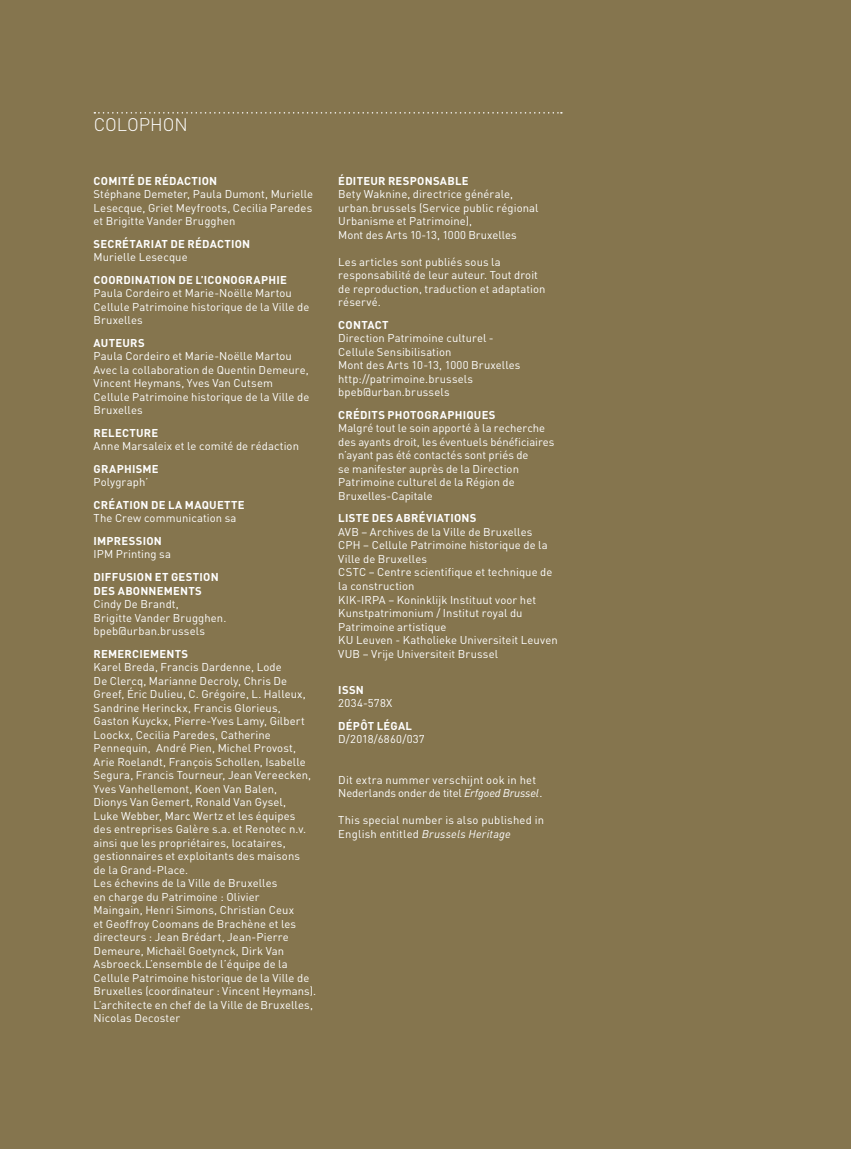
<style>
.page{position:relative;width:851px;height:1149px;background:#fff}
.page>*{position:absolute;margin:0;border:0;box-sizing:border-box;transform-origin:0 0}
.t1{font:300 18px "DINOT";letter-spacing:-.005em;color:#fff}
.t2{font:11.25px/13.5px "DINOT";letter-spacing:.01em;color:#fff}
.t3{font:700 11.25px/13.5px "DINOT";letter-spacing:.02em;color:#fff}
.s1{font-style:italic}
</style>
<div class="page">
<div style="left:0;top:0;width:850px;height:1148px;background:#85754e"></div>
<svg style="left:94px;top:112px;width:468px;height:1px"></svg>
<h1 class="t1" style="left:94px;top:113px;width:95px">COLOPHON</h1>
<p class="t3" style="left:94px;top:173px;width:125px">COMITÉ DE RÉDACTION</p>
<p class="t2" style="left:94px;top:187px;width:221px;text-align:justify">Stéphane Demeter, Paula Dumont, Murielle Lesecque, Griet Meyfroots, Cecilia Paredes et Brigitte Vander Brugghen</p>
<p class="t3" style="left:94px;top:236px;width:158px">SECRÉTARIAT DE RÉDACTION</p>
<p class="t2" style="left:94px;top:250px;width:95px">Murielle Lesecque</p>
<p class="t3" style="left:94px;top:272px;width:195px">COORDINATION DE L’ICONOGRAPHIE</p>
<p class="t2" style="left:94px;top:286px;width:217px">Paula Cordeiro et Marie-Noëlle Martou<br>Cellule Patrimoine historique de la Ville de<br>Bruxelles</p>
<p class="t3" style="left:94px;top:335px;width:53px">AUTEURS</p>
<p class="t2" style="left:94px;top:349px;width:217px">Paula Cordeiro et Marie-Noëlle Martou Avec la collaboration de Quentin Demeure, Vincent Heymans, Yves Van Cutsem Cellule Patrimoine historique de la Ville de Bruxelles</p>
<p class="t3" style="left:94px;top:425px;width:66px">RELECTURE</p>
<p class="t2" style="left:94px;top:439px;width:207px">Anne Marsaleix et le comité de rédaction</p>
<p class="t3" style="left:94px;top:461px;width:67px">GRAPHISME</p>
<p class="t2" style="left:94px;top:475px;width:56px">Polygraph’</p>
<p class="t3" style="left:94px;top:497px;width:152px">CRÉATION DE LA MAQUETTE</p>
<p class="t2" style="left:94px;top:511px;width:144px">The Crew communication sa</p>
<p class="t3" style="left:94px;top:533px;width:70px">IMPRESSION</p>
<p class="t2" style="left:94px;top:547px;width:79px">IPM Printing sa</p>
<p class="t3" style="left:94px;top:569px;width:126px">DIFFUSION ET GESTION<br>DES ABONNEMENTS</p>
<p class="t2" style="left:94px;top:596px;width:134px">Cindy De Brandt,<br>Brigitte Vander Brugghen. bpeb@urban.brussels</p>
<p class="t3" style="left:94px;top:646px;width:96px">REMERCIEMENTS</p>
<p class="t2" style="left:94px;top:659px;width:224px">Karel Breda, Francis Dardenne, Lode<br>De Clercq, Marianne Decroly, Chris De Greef, Éric Dulieu, C. Grégoire, L. Halleux, Sandrine Herinckx, Francis Glorieus, Gaston Kuyckx, Pierre-Yves Lamy, Gilbert Loockx, Cecilia Paredes, Catherine Pennequin, André Pien, Michel Provost, Arie Roelandt, François Schollen, Isabelle Segura, Francis Tourneur, Jean Vereecken, Yves Vanhellemont, Koen Van Balen,<br>Dionys Van Gemert, Ronald Van Gysel,<br>Luke Webber, Marc Wertz et les équipes des entreprises Galère s.a. et Renotec n.v. ainsi que les propriétaires, locataires, gestionnaires et exploitants des maisons<br>de la Grand-Place.<br>Les échevins de la Ville de Bruxelles<br>en charge du Patrimoine : Olivier<br>Maingain, Henri Simons, Christian Ceux<br>et Geoffroy Coomans de Brachène et les directeurs : Jean Brédart, Jean-Pierre Demeure, Michaël Goetynck, Dirk Van Asbroeck.L’ensemble de l’équipe de la Cellule Patrimoine historique de la Ville de Bruxelles (coordinateur : Vincent Heymans).<br>L’architecte en chef de la Ville de Bruxelles, Nicolas Decoster</p>
<p class="t3" style="left:338px;top:173px;width:132px">ÉDITEUR RESPONSABLE</p>
<p class="t2" style="left:338px;top:187px;width:202px">Bety Waknine, directrice générale, urban.brussels (Service public régional Urbanisme et Patrimoine),<br>Mont des Arts 10-13, 1000 Bruxelles</p>
<p class="t2" style="left:338px;top:254px;width:209px">Les articles sont publiés sous la responsabilité de leur auteur. Tout droit de reproduction, traduction et adaptation réservé.</p>
<p class="t3" style="left:338px;top:317px;width:52px">CONTACT</p>
<p class="t2" style="left:338px;top:331px;width:184px">Direction Patrimoine culturel -<br>Cellule Sensibilisation<br>Mont des Arts 10-13, 1000 Bruxelles http://patrimoine.brussels bpeb@urban.brussels</p>
<p class="t3" style="left:338px;top:407px;width:159px">CRÉDITS PHOTOGRAPHIQUES</p>
<p class="t2" style="left:338px;top:421px;width:218px">Malgré tout le soin apporté à la recherche des ayants droit, les éventuels bénéficiaires n’ayant pas été contactés sont priés de<br>se manifester auprès de la Direction Patrimoine culturel de la Région de Bruxelles-Capitale</p>
<p class="t3" style="left:338px;top:511px;width:140px">LISTE DES ABRÉVIATIONS</p>
<p class="t2" style="left:338px;top:524px;width:221px">AVB – Archives de la Ville de Bruxelles<br>CPH – Cellule Patrimoine historique de la Ville de Bruxelles<br>CSTC – Centre scientifique et technique de la construction<br>KIK-IRPA – Koninklijk Instituut voor het Kunstpatrimonium / Institut royal du Patrimoine artistique<br>KU Leuven - Katholieke Universiteit Leuven VUB – Vrije Universiteit Brussel</p>
<p class="t3" style="left:338px;top:682px;width:27px">ISSN</p>
<p class="t2" style="left:338px;top:695px;width:56px">2034-578X</p>
<p class="t3" style="left:338px;top:718px;width:75px">DÉPÔT LÉGAL</p>
<p class="t2" style="left:338px;top:731px;width:88px">D/2018/6860/037</p>
<p class="t2" style="left:338px;top:772px;width:206px">Dit extra nummer verschijnt ook in het<br>Nederlands onder de titel <span class="s1">Erfgoed Brussel</span>.</p>
<p class="t2" style="left:338px;top:812px;width:207px">This special number is also published in<br>English entitled <span class="s1">Brussels Heritage</span></p>
</div>
